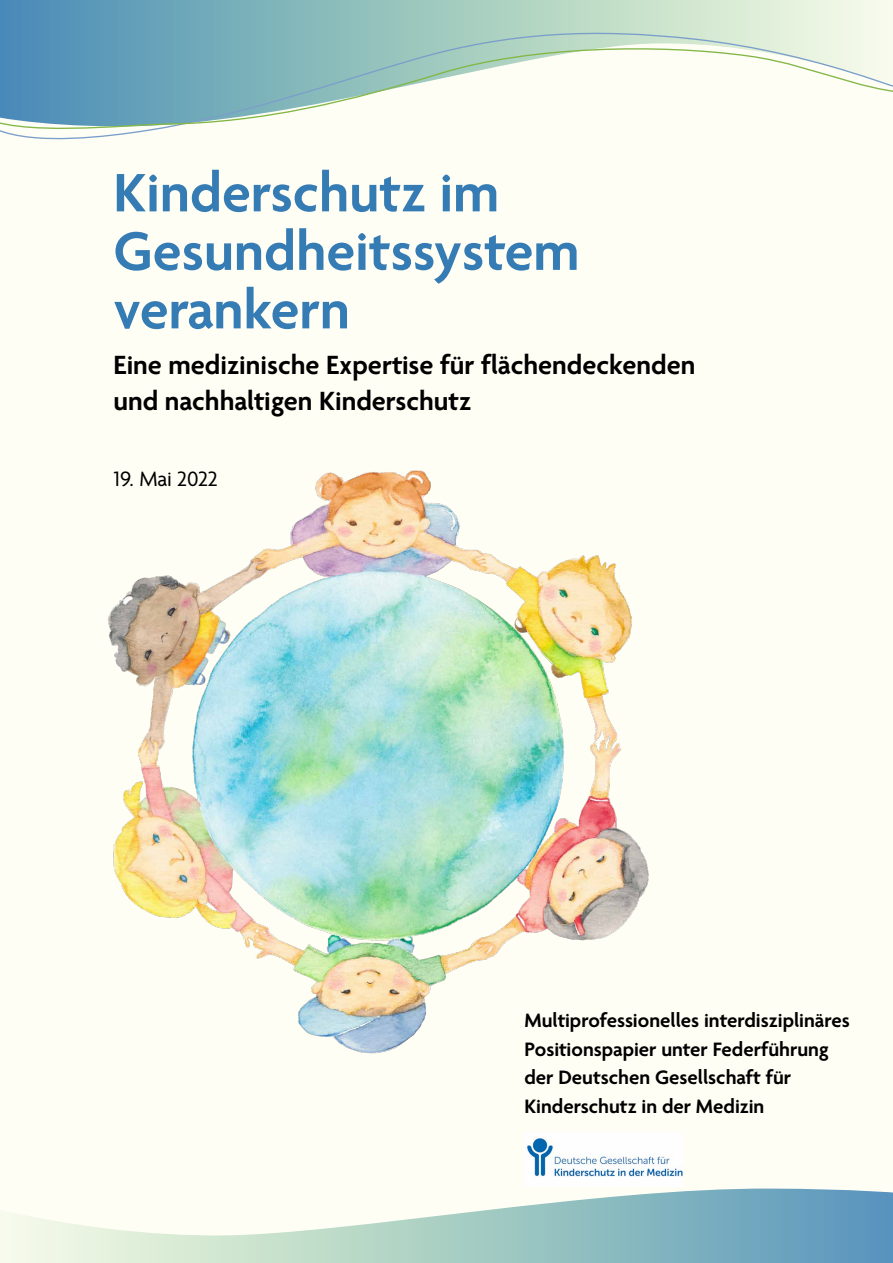
<style>
.page{position:relative;width:893px;height:1263px;background:#fffef5}
.page>*{position:absolute;margin:0;border:0;box-sizing:border-box;transform-origin:0 0}
.t1{font:600 58.5px/58.5px "Agenda One";color:#367cb4}
.t2{font:600 28.5px/36px "Agenda One";color:#000}
.t3{font:22.5px "Agenda One";color:#000}
.t4{font:600 21px/28.5px "Agenda One";color:#000}
</style>
<div class="page">
<svg style="left:0;top:0;width:868px;height:28px;background:#9ec6c4"></svg>
<svg style="left:0;top:28px;width:868px;height:112px;background:#a7cbc9"></svg>
<svg style="left:0;top:44px;width:893px;height:94px"></svg>
<img style="left:108px;top:470px;width:541px;height:584px">
<svg style="left:22px;top:1188px;width:871px;height:75px"></svg>
<img style="left:526px;top:1138px;width:156px;height:39px">
<h1 class="t1" style="left:113px;top:164px;width:468px">Kinderschutz im<br>Gesundheitssystem verankern</h1>
<h2 class="t2" style="left:113px;top:347px;width:583px">Eine medizinische Expertise für flächendeckenden und nachhaltigen Kinderschutz</h2>
<p class="t3" style="left:113px;top:467px;width:106px">19. Mai 2022</p>
<p class="t4" style="left:524px;top:1006px;width:327px">Multiprofessionelles interdisziplinäres Positionspapier unter Federführung der Deutschen Gesellschaft für Kinderschutz in der Medizin</p>
</div>
